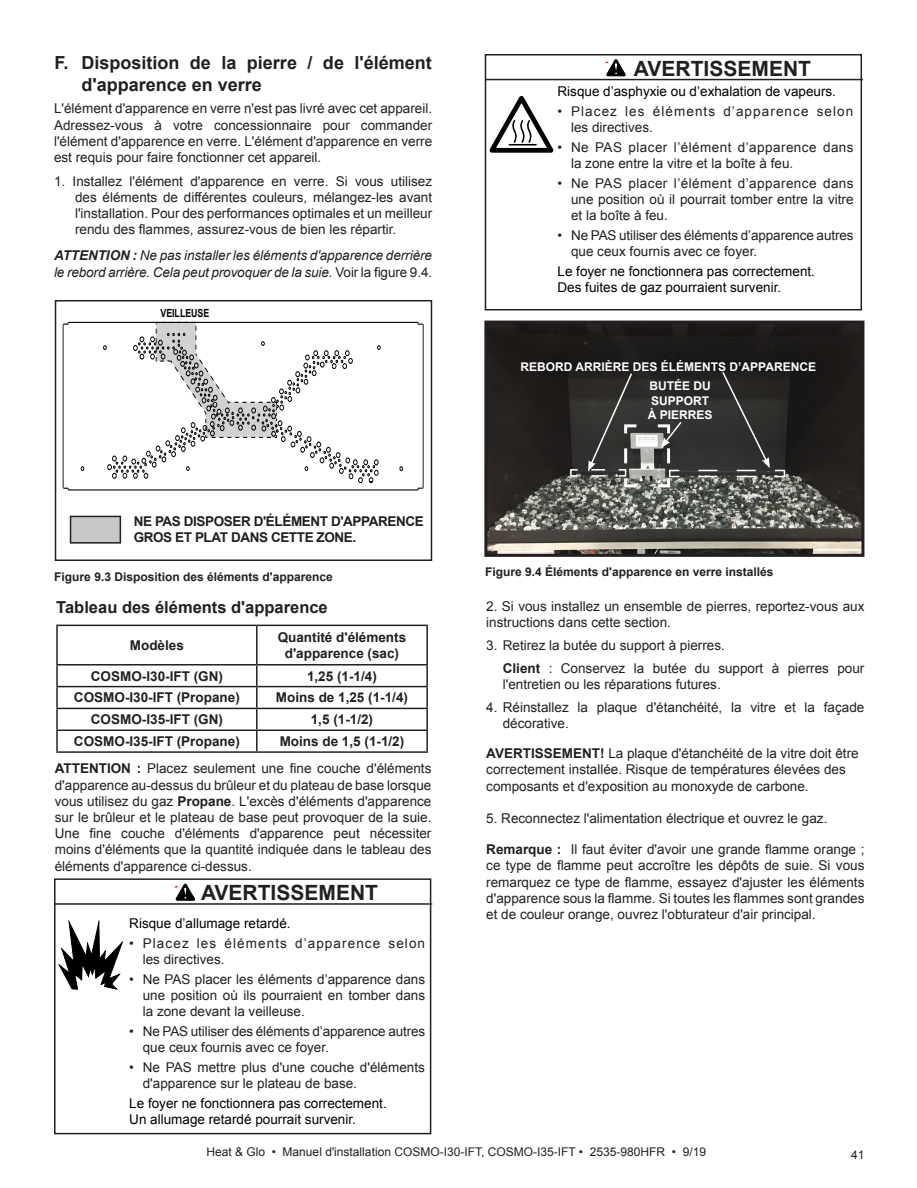
<style>
.page{position:relative;width:917px;height:1188px;background:#fff}
.page>*{position:absolute;margin:0;border:0;box-sizing:border-box;transform-origin:0 0}
.t1{font:700 21px "Arial";color:#231f20}
.Heading{font:700 18px/21.6px "Arial";color:#231f20}
.t2{font:700 16.5px "Arial";color:#231f20}
.Text_10pt{font:13.5px/16.2px "Arial";color:#231f20;text-align:justify}
.Bullet_Points_9pt{font:13.5px/16.2px "Arial";color:#231f20}
.t3{font:13.5px "Arial";color:#000}
.t4{font:700 13.5px/16.2px "Arial";color:#231f20;text-align:center}
.Notice-no_indent{font:italic 13.5px/16.2px "Arial";letter-spacing:-.005em;color:#231f20}
.Bullet_Points_9pt-2{font:13.5px/16.2px "Arial";letter-spacing:.08em;color:#231f20}
.Bullet_Points_9pt-3{font:13.5px/16.2px "Arial";letter-spacing:.03em;color:#231f20}
.t5{font:700 13.5px/16.2px "Arial";letter-spacing:-.03em;color:#231f20}
.Figure{font:700 12px "Arial";color:#231f20}
.t6{font:12px "Arial";color:#231f20}
.t7{font:700 12px/14.4px "Arial";color:#fff}
.t8{font:700 11.25px "Arial";color:#000;scale:.78 1}
.s1{font-weight:700}
.s2{font-style:normal}
</style>
<div class="page">
<div style="left:484px;top:54px;width:378px;height:256px;border:2px solid #231f20"></div>
<hr style="left:485px;top:79px;width:377px;height:1px;background:#231f20">
<svg style="left:489px;top:96px;width:64px;height:57px"></svg>
<svg style="left:606px;top:60px;width:19px;height:16px"></svg>
<div style="left:54px;top:878px;width:377px;height:256px;border:2px solid #231f20"></div>
<hr style="left:55px;top:903px;width:377px;height:2px;background:#231f20">
<svg style="left:59px;top:920px;width:64px;height:69px"></svg>
<svg style="left:175px;top:884px;width:20px;height:16px"></svg>
<img style="left:488px;top:325px;width:372px;height:228px">
<div style="left:484px;top:321px;width:380px;height:236px;border:3px solid #231f20"></div>
<hr style="left:63px;top:325px;width:1px;height:162px;background:#000">
<hr style="left:68px;top:490px;width:350px;height:1px;background:#000">
<hr style="left:68px;top:322px;width:350px;height:1px;background:#000">
<hr style="left:423px;top:325px;width:1px;height:162px;background:#000">
<svg style="left:81px;top:466px;width:3px;height:5px"></svg>
<svg style="left:399px;top:466px;width:4px;height:5px"></svg>
<svg style="left:62px;top:486px;width:7px;height:5px"></svg>
<svg style="left:62px;top:321px;width:7px;height:5px"></svg>
<svg style="left:417px;top:321px;width:7px;height:5px"></svg>
<svg style="left:417px;top:486px;width:7px;height:5px"></svg>
<svg style="left:103px;top:321px;width:278px;height:162px"></svg>
<div style="left:55px;top:300px;width:377px;height:261px;border:2px solid #231f20"></div>
<hr style="left:56px;top:625px;width:201px;height:1px;background:#231f20">
<hr style="left:56px;top:626px;width:2px;height:38px;background:#231f20">
<hr style="left:257px;top:625px;width:171px;height:1px;background:#231f20">
<hr style="left:256px;top:626px;width:1px;height:38px;background:#231f20">
<hr style="left:426px;top:626px;width:2px;height:38px;background:#231f20">
<hr style="left:56px;top:666px;width:2px;height:20px;background:#231f20">
<hr style="left:56px;top:687px;width:2px;height:21px;background:#231f20">
<hr style="left:56px;top:709px;width:2px;height:21px;background:#231f20">
<hr style="left:56px;top:731px;width:2px;height:20px;background:#231f20">
<hr style="left:56px;top:751px;width:201px;height:2px;background:#231f20">
<hr style="left:426px;top:666px;width:2px;height:20px;background:#231f20">
<hr style="left:426px;top:687px;width:2px;height:21px;background:#231f20">
<hr style="left:426px;top:709px;width:2px;height:21px;background:#231f20">
<svg style="left:256px;top:666px;width:1px;height:85px"></svg>
<hr style="left:426px;top:731px;width:2px;height:20px;background:#231f20">
<hr style="left:56px;top:664px;width:201px;height:2px;background:#231f20">
<hr style="left:56px;top:686px;width:201px;height:1px;background:#231f20">
<hr style="left:56px;top:708px;width:201px;height:1px;background:#231f20">
<hr style="left:56px;top:730px;width:201px;height:1px;background:#231f20">
<hr style="left:257px;top:664px;width:171px;height:2px;background:#231f20">
<hr style="left:257px;top:686px;width:171px;height:1px;background:#231f20">
<hr style="left:257px;top:708px;width:171px;height:1px;background:#231f20">
<hr style="left:257px;top:730px;width:171px;height:1px;background:#231f20">
<hr style="left:257px;top:751px;width:171px;height:2px;background:#231f20">
<div style="left:70px;top:516px;width:50px;height:27px;background:#c7c8ca"></div>
<div style="left:70px;top:516px;width:51px;height:28px;border:2px solid #231f20"></div>
<svg style="left:569px;top:370px;width:216px;height:119px;background:#42423f"></svg>
<p class="Heading" style="left:81px;top:53px;width:352px;text-indent:-27px">F. Disposition de la pierre / de l'élément d'apparence en verre</p>
<p class="Text_10pt" style="left:54px;top:101px;width:379px">L'élément d'apparence en verre n'est pas livré avec cet appareil.<br>Adressez-vous à votre concessionnaire pour commander l'élément d'apparence en verre. L'élément d'apparence en verre est requis pour faire fonctionner cet appareil.</p>
<p class="Text_10pt" style="left:75px;top:173px;width:358px;text-indent:-21px">1. Installez l'élément d'apparence en verre. Si vous utilisez des éléments de différentes couleurs, mélangez-les avant l'installation. Pour des performances optimales et un meilleur rendu des flammes, assurez-vous de bien les répartir.</p>
<p class="Notice-no_indent" style="left:54px;top:248px;width:379px"><span class="s1">ATTENTION :</span> Ne pas installer les éléments d'apparence derrière le rebord arrière. Cela peut provoquer de la suie. <span class="s2">Voir la figure 9.4.</span></p>
<p class="t8" style="left:160px;top:305px;width:64px">VEILLEUSE</p>
<p class="t5" style="left:134px;top:513px;width:291px">NE PAS DISPOSER D'ÉLÉMENT D'APPARENCE<br>GROS ET PLAT DANS CETTE ZONE.</p>
<p class="Figure" style="left:54px;top:568px;width:280px">Figure 9.3 Disposition des éléments d'apparence</p>
<p class="t2" style="left:56px;top:596px;width:273px">Tableau des éléments d'apparence</p>
<p class="t4" style="left:130px;top:638px;width:56px">Modèles</p>
<p class="t4" style="left:278px;top:629px;width:130px">Quantité d'éléments d'apparence (sac)</p>
<p class="t4" style="left:91px;top:668px;width:134px">COSMO-I30-IFT (GN)</p>
<p class="t4" style="left:307px;top:668px;width:71px">1,25 (1-1/4)</p>
<p class="t4" style="left:74px;top:690px;width:167px">COSMO-I30-IFT (Propane)</p>
<p class="t4" style="left:276px;top:690px;width:134px">Moins de 1,25 (1-1/4)</p>
<p class="t4" style="left:91px;top:712px;width:134px">COSMO-I35-IFT (GN)</p>
<p class="t4" style="left:311px;top:712px;width:64px">1,5 (1-1/2)</p>
<p class="t4" style="left:74px;top:734px;width:167px">COSMO-I35-IFT (Propane)</p>
<p class="t4" style="left:280px;top:734px;width:126px">Moins de 1,5 (1-1/2)</p>
<p class="Text_10pt" style="left:55px;top:761px;width:378px"><span class="s1">ATTENTION :</span> Placez seulement une fine couche d'éléments d'apparence au-dessus du brûleur et du plateau de base lorsque vous utilisez du gaz <span class="s1">Propane</span>. L'excès d'éléments d'apparence sur le brûleur et le plateau de base peut provoquer de la suie.<br>Une fine couche d'éléments d'apparence peut nécessiter moins d'éléments que la quantité indiquée dans le tableau des éléments d'apparence ci-dessus.</p>
<p class="t1" style="left:201px;top:879px;width:178px">AVERTISSEMENT</p>
<p class="t3" style="left:129px;top:915px;width:163px">Risque d’allumage retardé.</p>
<p class="Bullet_Points_9pt-2" style="left:143px;top:935px;width:284px;text-indent:-14px">• Placez les éléments d’apparence selon les directives.</p>
<p class="Bullet_Points_9pt" style="left:143px;top:971px;width:284px;text-align:justify;text-indent:-14px">• Ne PAS placer les éléments d’apparence dans une position où ils pourraient en tomber dans la zone devant la veilleuse.</p>
<p class="Bullet_Points_9pt" style="left:143px;top:1023px;width:284px;text-indent:-14px">• Ne PAS utiliser des éléments d’apparence autres que ceux fournis avec ce foyer.</p>
<p class="Bullet_Points_9pt" style="left:143px;top:1059px;width:284px;text-indent:-14px">• Ne PAS mettre plus d'une couche d'éléments d'apparence sur le plateau de base.</p>
<p class="t3" style="left:129px;top:1094px;width:259px">Le foyer ne fonctionnera pas correctement.</p>
<p class="t3" style="left:129px;top:1111px;width:228px">Un allumage retardé pourrait survenir.</p>
<p class="t1" style="left:634px;top:54px;width:178px">AVERTISSEMENT</p>
<p class="t3" style="left:557px;top:83px;width:280px">Risque d’asphyxie ou d’exhalation de vapeurs.</p>
<p class="Bullet_Points_9pt-2" style="left:571px;top:103px;width:284px;text-indent:-14px">• Placez les éléments d’apparence selon les directives.</p>
<p class="Bullet_Points_9pt-3" style="left:571px;top:139px;width:284px;text-indent:-14px">• Ne PAS placer l’élément d’apparence dans la zone entre la vitre et la boîte à feu.</p>
<p class="Bullet_Points_9pt" style="left:571px;top:175px;width:284px;text-align:justify;text-indent:-14px">• Ne PAS placer l’élément d’apparence dans une position où il pourrait tomber entre la vitre et la boîte à feu.</p>
<p class="Bullet_Points_9pt" style="left:571px;top:227px;width:284px;text-indent:-14px">• Ne PAS utiliser des éléments d’apparence autres que ceux fournis avec ce foyer.</p>
<p class="t3" style="left:557px;top:262px;width:259px">Le foyer ne fonctionnera pas correctement.</p>
<p class="t3" style="left:557px;top:278px;width:225px">Des fuites de gaz pourraient survenir.</p>
<p class="t7" style="left:520px;top:360px;width:297px">REBORD ARRIÈRE DES ÉLÉMENTS D’APPARENCE</p>
<p class="t7" style="left:647px;top:379px;width:66px">BUTÉE DU<br>SUPPORT<br>À PIERRES</p>
<p class="Figure" style="left:485px;top:564px;width:290px">Figure 9.4 Éléments d'apparence en verre installés</p>
<p class="Text_10pt" style="left:486px;top:598px;width:379px">2. Si vous installez un ensemble de pierres, reportez-vous aux instructions dans cette section.</p>
<p class="Text_10pt" style="left:486px;top:637px;width:240px">3. Retirez la butée du support à pierres.</p>
<p class="Text_10pt" style="left:502px;top:660px;width:363px"><span class="s1">Client</span> : Conservez la butée du support à pierres pour l'entretien ou les réparations futures.</p>
<p class="Text_10pt" style="left:502px;top:699px;width:363px;text-indent:-16px">4. Réinstallez la plaque d'étanchéité, la vitre et la façade décorative.</p>
<p class="Text_10pt" style="left:486px;top:745px;width:374px;text-align:left"><span class="s1">AVERTISSEMENT!</span> La plaque d'étanchéité de la vitre doit être correctement installée. Risque de températures élevées des composants et d'exposition au monoxyde de carbone.</p>
<p class="Text_10pt" style="left:486px;top:810px;width:342px">5. Reconnectez l'alimentation électrique et ouvrez le gaz.</p>
<p class="Text_10pt" style="left:486px;top:841px;width:379px"><span class="s1">Remarque :</span> Il faut éviter d'avoir une grande flamme orange ; ce type de flamme peut accroître les dépôts de suie. Si vous remarquez ce type de flamme, essayez d'ajuster les éléments d'apparence sous la flamme. Si toutes les flammes sont grandes et de couleur orange, ouvrez l'obturateur d'air principal.</p>
<p class="t6" style="left:206px;top:1144px;width:501px">Heat &amp; Glo • Manuel d'installation COSMO-I30-IFT, COSMO-I35-IFT • 2535-980HFR • 9/19</p>
<p class="t6" style="left:851px;top:1147px;width:15px">41</p>
</div>
